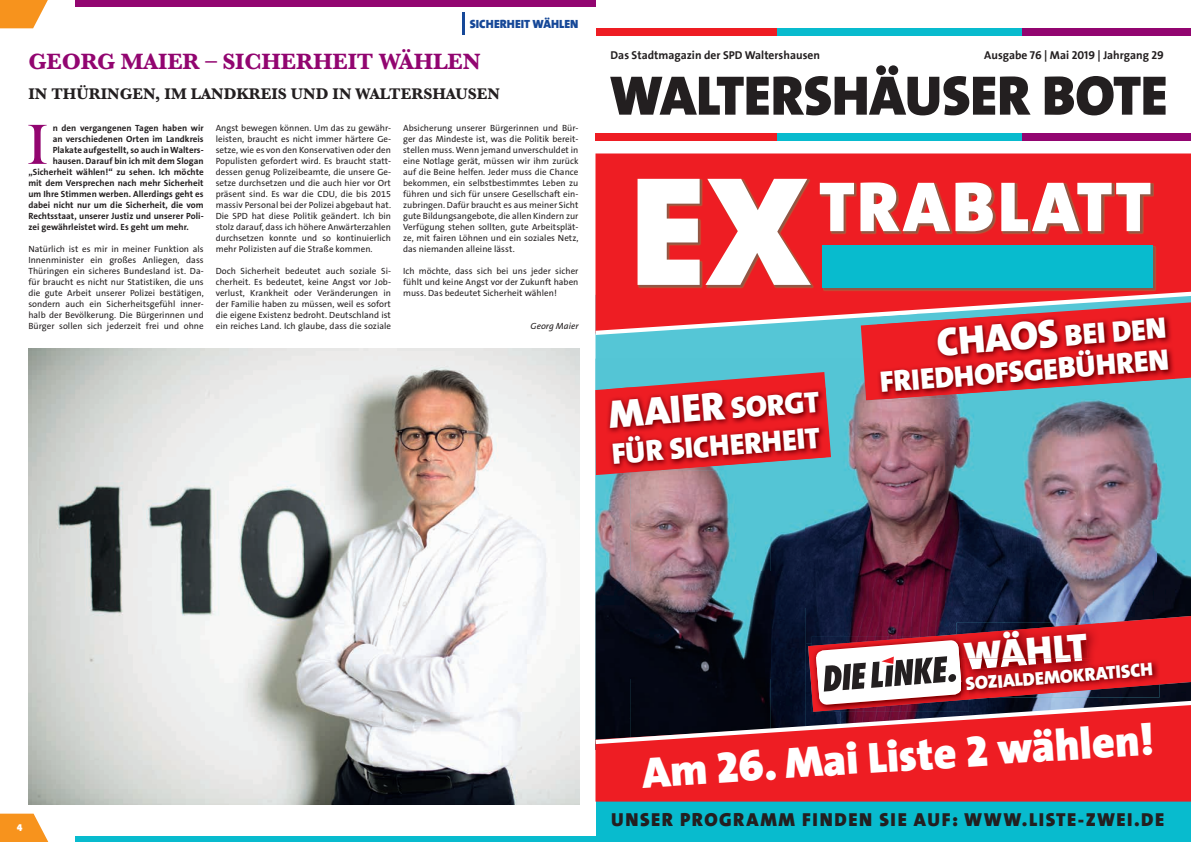
<style>
.page{position:relative;width:1191px;height:842px;background:#fff}
.page>*{position:absolute;margin:0;border:0;box-sizing:border-box;transform-origin:0 0}
.t1{font:900 157.1px "SPD The Sans";color:#fff}
.t2{font:900 71.6px "SPD The Sans";letter-spacing:.04em;color:#fff}
.t3{font:58.5px "Bask Old Face";color:#920570}
.t4{font:900 56.1px "SPD The Sans";color:#231f20}
.t5{font:900 44px "SPD The Sans";color:#fff}
.t6{font:900 40px "SPD The Sans";color:#fff}
.t7{font:900 30px/31.1px "SPD The Sans";color:#fff;text-align:right}
.t8{font:700 23px "Baskerville";letter-spacing:-.005em;color:#920570}
.t9{font:900 19px "SPD The Sans";letter-spacing:.08em;color:#231f20}
.t10{font:900 18.7px "SPD The Sans";color:#fff}
.t11{font:700 16px "Baskerville";color:#231f20}
.t12{font:900 12px "SPD The Sans";color:#164898}
.t13{font:700 11.5px "SPD2002 The Sans";color:#231f20}
.t14{font:900 10px "SPD The Sans";color:#fff}
.t15{font:9px/11px "The Sans B5 Plain";letter-spacing:.005em;color:#231f20;text-align:justify}
.t16{font:700 9px "The Sans B7";letter-spacing:.005em;color:#231f20}
.t17{font:italic 9px "The Sans B5 Plain";letter-spacing:.005em;color:#231f20}
.s1{font-size:30px}
.s2{font-size:40px}
</style>
<div class="page">
<img style="left:1156px;top:475px;width:35px;height:141px">
<img style="left:595px;top:475px;width:35px;height:141px">
<img style="left:805px;top:475px;width:140px;height:132px">
<img style="left:945px;top:475px;width:211px;height:132px">
<img style="left:630px;top:475px;width:140px;height:141px">
<img style="left:770px;top:475px;width:35px;height:141px">
<img style="left:805px;top:607px;width:351px;height:9px">
<div style="left:596px;top:802px;width:595px;height:40px;background:#08bbce"></div>
<div style="left:595px;top:153px;width:596px;height:139px;background:#ee1d23"></div>
<div style="left:595px;top:744px;width:596px;height:58px;background:#ee1d23"></div>
<img style="left:820px;top:183px;width:333px;height:51px">
<div style="left:595px;top:133px;width:182px;height:7px;background:#ee1d23"></div>
<div style="left:597px;top:28px;width:180px;height:8px;background:#ee1d23"></div>
<div style="left:1021px;top:133px;width:170px;height:7px;background:#920570"></div>
<div style="left:1021px;top:28px;width:170px;height:8px;background:#920570"></div>
<div style="left:777px;top:133px;width:244px;height:7px;background:#08bbce"></div>
<div style="left:777px;top:28px;width:244px;height:8px;background:#08bbce"></div>
<img style="left:638px;top:179px;width:176px;height:109px">
<img style="left:823px;top:246px;width:333px;height:45px">
<div style="left:822px;top:246px;width:331px;height:42px;background:#08bbce"></div>
<svg style="left:0;top:814px;width:48px;height:28px"></svg>
<div style="left:75px;top:0;width:520px;height:6px;background:#920570"></div>
<svg style="left:0;top:0;width:48px;height:28px"></svg>
<div style="left:75px;top:836px;width:522px;height:6px;background:#08bbce"></div>
<img style="left:28px;top:348px;width:551px;height:456px">
<svg style="left:595px;top:616px;width:596px;height:128px;background:#79303b"></svg>
<svg style="left:595px;top:292px;width:596px;height:183px;background:#9a6c76"></svg>
<img style="left:606px;top:388px;width:220px;height:82px">
<hr style="left:462px;top:13px;width:2px;height:22px;background:#164898">
<h3 class="t12" style="left:470px;top:17px;width:110px">SICHERHEIT WÄHLEN</h3>
<h3 class="t8" style="left:28px;top:46px;width:454px">GEORG MAIER – SICHERHEIT WÄHLEN</h3>
<h3 class="t11" style="left:28px;top:83px;width:473px">IN THÜRINGEN, IM LANDKREIS UND IN WALTERSHAUSEN</h3>
<h3 class="t3" style="left:27px;top:112px;width:23px">I</h3>
<p class="t16" style="left:53px;top:123px;width:152px">n den vergangenen Tagen haben wir</p>
<p class="t16" style="left:53px;top:134px;width:152px">an verschiedenen Orten im Landkreis</p>
<p class="t16" style="left:53px;top:145px;width:152px">Plakate aufgestellt, so auch in Walters-</p>
<p class="t16" style="left:53px;top:156px;width:152px">hausen. Darauf bin ich mit dem Slogan</p>
<p class="t16" style="left:28px;top:167px;width:177px">„Sicherheit wählen!“ zu sehen. Ich möchte</p>
<p class="t16" style="left:28px;top:178px;width:177px">mit dem Versprechen nach mehr Sicherheit</p>
<p class="t16" style="left:28px;top:189px;width:177px">um Ihre Stimmen werben. Allerdings geht es</p>
<p class="t16" style="left:28px;top:200px;width:177px">dabei nicht nur um die Sicherheit, die vom</p>
<p class="t16" style="left:28px;top:211px;width:177px">Rechtsstaat, unserer Justiz und unserer Poli-</p>
<p class="t16" style="left:28px;top:222px;width:162px">zei gewährleistet wird. Es geht um mehr.</p>
<p class="t15" style="left:28px;top:244px;width:177px">Natürlich ist es mir in meiner Funktion als Innenminister ein großes Anliegen, dass Thüringen ein sicheres Bundesland ist. Da&shy;für braucht es nicht nur Statistiken, die uns die gute Arbeit unserer Polizei bestätigen, sondern auch ein Sicherheitsgefühl inner&shy;halb der Bevölkerung. Die Bürgerinnen und Bürger sollen sich jederzeit frei und ohne</p>
<p class="t15" style="left:216px;top:123px;width:177px">Angst bewegen können. Um das zu gewähr&shy;leisten, braucht es nicht immer härtere Ge&shy;setze, wie es von den Konservativen oder den Populisten gefordert wird. Es braucht statt&shy;dessen genug Polizeibeamte, die unsere Ge&shy;setze durchsetzen und die auch hier vor Ort präsent sind. Es war die CDU, die bis 2015 massiv Personal bei der Polizei abgebaut hat.<br>Die SPD hat diese Politik geändert. Ich bin stolz darauf, dass ich höhere Anwärterzahlen durchsetzen konnte und so kontinuierlich mehr Polizisten auf die Straße kommen.</p>
<p class="t15" style="left:216px;top:266px;width:177px">Doch Sicherheit bedeutet auch soziale Si&shy;cherheit. Es bedeutet, keine Angst vor Job&shy;verlust, Krankheit oder Veränderungen in der Familie haben zu müssen, weil es sofort die eigene Existenz bedroht. Deutschland ist ein reiches Land. Ich glaube, dass die soziale</p>
<p class="t15" style="left:403px;top:123px;width:177px">Absicherung unserer Bürgerinnen und Bür&shy;ger das Mindeste ist, was die Politik bereit&shy;stellen muss. Wenn jemand unverschuldet in eine Notlage gerät, müssen wir ihm zurück auf die Beine helfen. Jeder muss die Chance bekommen, ein selbstbestimmtes Leben zu führen und sich für unsere Gesellschaft ein&shy;zubringen. Dafür braucht es aus meiner Sicht gute Bildungsangebote, die allen Kindern zur Verfügung stehen sollten, gute Arbeitsplät&shy;ze, mit fairen Löhnen und ein soziales Netz, das niemanden alleine lässt.</p>
<p class="t15" style="left:403px;top:266px;width:177px">Ich möchte, dass sich bei uns jeder sicher fühlt und keine Angst vor der Zukunft haben muss. Das bedeutet Sicherheit wählen!</p>
<p class="t17" style="left:530px;top:321px;width:49px">Georg Maier</p>
<p class="t13" style="left:610px;top:49px;width:211px">Das Stadtmagazin der SPD Waltershausen</p>
<p class="t13" style="left:984px;top:49px;width:181px">Ausgabe 76 | Mai 2019 | Jahrgang 29</p>
<h3 class="t4" style="left:609px;top:60px;width:559px">WALTERSHÄUSER BOTE</h3>
<h1 class="t1" style="left:630px;top:131px;width:182px">EX</h1>
<h2 class="t2" style="left:819px;top:161px;width:334px">TRABLATT</h2>
<h3 class="t6" style="left:606px;top:389px;width:212px;rotate:-5deg">MAIER <span class="s1">SORGT</span></h3>
<h3 class="t7" style="left:610px;top:439px;width:210px;rotate:-5deg">FÜR SICHERHEIT</h3>
<h3 class="t7" style="left:876px;top:337px;width:291px;rotate:-5deg"><span class="s2">CHAOS</span> BEI DEN<br>FRIEDHOFSGEBÜHREN</h3>
<p class="t14" style="left:17px;top:821px;width:7px">4</p>
<h3 class="t6" style="left:962px;top:631px;width:125px;rotate:-5deg">WÄHLT</h3>
<h3 class="t10" style="left:964px;top:671px;width:189px;rotate:-4deg">SOZIALDEMOKRATISCH</h3>
<h3 class="t5" style="left:640px;top:746px;width:514px;rotate:-4deg">Am 26. Mai Liste 2 wählen!</h3>
<h3 class="t9" style="left:611px;top:807px;width:555px">UNSER PROGRAMM FINDEN SIE AUF: WWW.LISTE-ZWEI.DE</h3>
</div>
